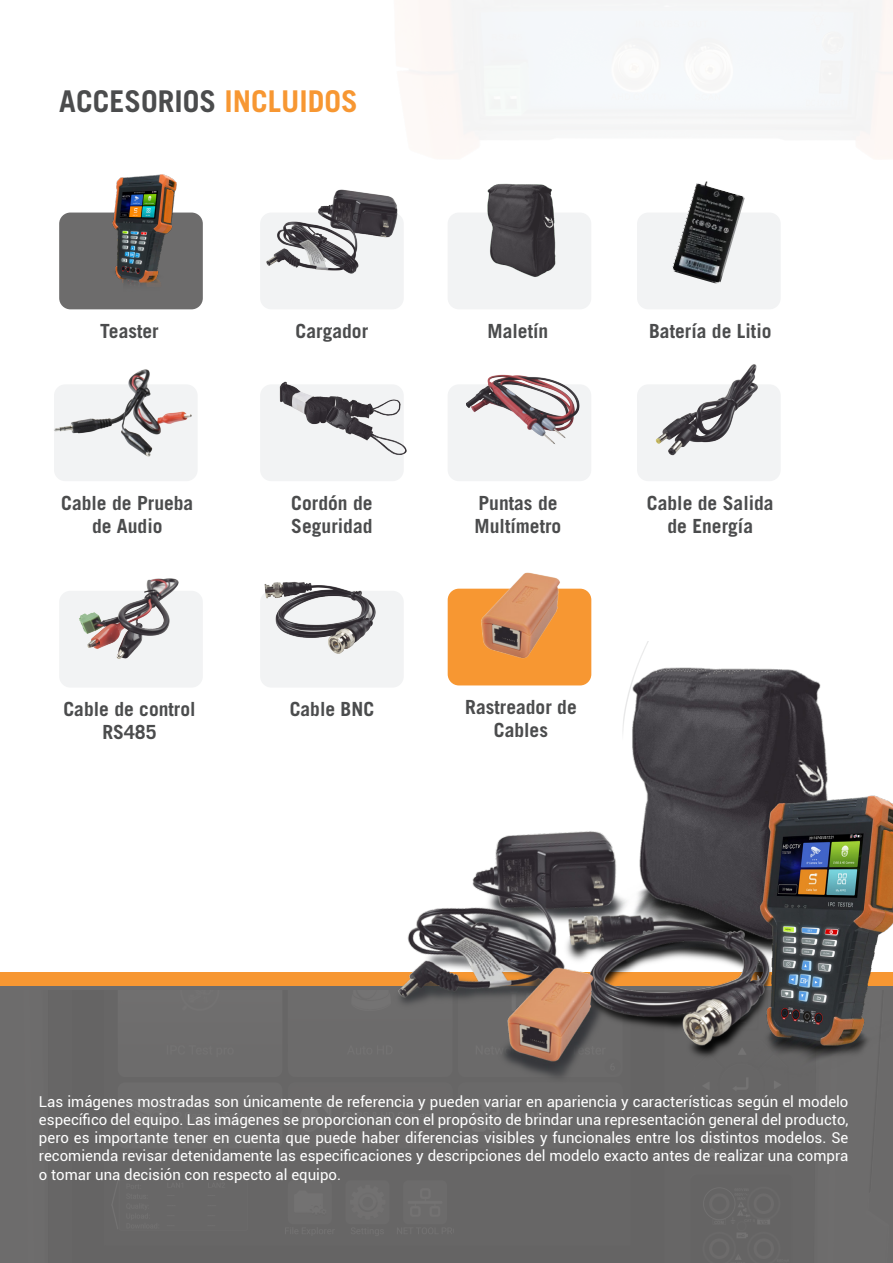
<style>
.page{position:relative;width:893px;height:1263px;background:#fff}
.page>*{position:absolute;margin:0;border:0;box-sizing:border-box;transform-origin:0 0}
.TITULO{font:700 30px "Trade Gothic LT Std";color:#4b4c4d}
.PIE_DE_IMAGEN{font:700 19.5px/23.4px "Trade Gothic LT Std";color:#4b4c4d;text-align:center}
.Default{font:15px/18.1px "Roboto";color:#fff;text-align:justify}
.s1{color:#f79732}
</style>
<div class="page">
<div style="left:59px;top:213px;width:144px;height:96px;background:#6d6c6c;border-radius:11px"></div>
<div style="left:59px;top:591px;width:144px;height:97px;background:#f2f3f4;border-radius:11px"></div>
<div style="left:260px;top:591px;width:144px;height:97px;background:#f2f3f4;border-radius:11px"></div>
<div style="left:260px;top:384px;width:144px;height:97px;background:#f2f3f4;border-radius:11px"></div>
<div style="left:448px;top:213px;width:143px;height:96px;background:#f2f3f4;border-radius:11px"></div>
<div style="left:448px;top:384px;width:143px;height:97px;background:#f2f3f4;border-radius:11px"></div>
<div style="left:637px;top:213px;width:144px;height:96px;background:#f2f3f4;border-radius:11px"></div>
<div style="left:448px;top:589px;width:143px;height:96px;background:#f79732;border-radius:11px"></div>
<div style="left:637px;top:384px;width:144px;height:97px;background:#f2f3f4;border-radius:11px"></div>
<div style="left:54px;top:384px;width:144px;height:97px;background:#f2f3f4;border-radius:11px"></div>
<svg style="left:0;top:972px;width:893px;height:21px;background:#d88d3e"></svg>
<div style="left:0;top:990px;width:893px;height:273px;background:#686767"></div>
<img style="left:82px;top:174px;width:100px;height:110px">
<img style="left:672px;top:181px;width:73px;height:103px">
<img style="left:260px;top:189px;width:143px;height:120px">
<img style="left:487px;top:183px;width:69px;height:94px">
<img style="left:79px;top:578px;width:100px;height:81px">
<img style="left:264px;top:581px;width:112px;height:73px">
<img style="left:279px;top:381px;width:128px;height:74px">
<img style="left:466px;top:374px;width:114px;height:70px">
<img style="left:54px;top:369px;width:138px;height:88px">
<img style="left:655px;top:364px;width:103px;height:92px">
<img style="left:451px;top:572px;width:125px;height:69px">
<img style="left:394px;top:641px;width:499px;height:443px">
<p class="TITULO" style="left:59px;top:83px;width:300px">ACCESORIOS <span class="s1">INCLUIDOS</span></p>
<p class="PIE_DE_IMAGEN" style="left:100px;top:319px;width:60px">Teaster</p>
<p class="PIE_DE_IMAGEN" style="left:296px;top:319px;width:74px">Cargador</p>
<p class="PIE_DE_IMAGEN" style="left:488px;top:319px;width:62px">Maletín</p>
<p class="PIE_DE_IMAGEN" style="left:649px;top:319px;width:124px">Batería de Litio</p>
<p class="PIE_DE_IMAGEN" style="left:61px;top:491px;width:134px">Cable de Prueba de Audio</p>
<p class="PIE_DE_IMAGEN" style="left:291px;top:491px;width:83px;text-align:left">Cordón de<br>Seguridad</p>
<p class="PIE_DE_IMAGEN" style="left:475px;top:491px;width:88px;text-align:left">Puntas de<br>Multímetro</p>
<p class="PIE_DE_IMAGEN" style="left:647px;top:491px;width:128px">Cable de Salida de Energía</p>
<p class="PIE_DE_IMAGEN" style="left:63px;top:697px;width:134px">Cable de control<br>RS485</p>
<p class="PIE_DE_IMAGEN" style="left:290px;top:697px;width:86px">Cable BNC</p>
<p class="PIE_DE_IMAGEN" style="left:465px;top:695px;width:113px">Rastreador de<br>Cables</p>
<p class="Default" style="left:39px;top:1092px;width:811px">Las imágenes mostradas son únicamente de referencia y pueden variar en apariencia y características según el modelo específico del equipo. Las imágenes se proporcionan con el propósito de brindar una representación general del producto, pero es importante tener en cuenta que puede haber diferencias visibles y funcionales entre los distintos modelos. Se recomienda revisar detenidamente las especificaciones y descripciones del modelo exacto antes de realizar una compra o tomar una decisión con respecto al equipo.</p>
</div>
